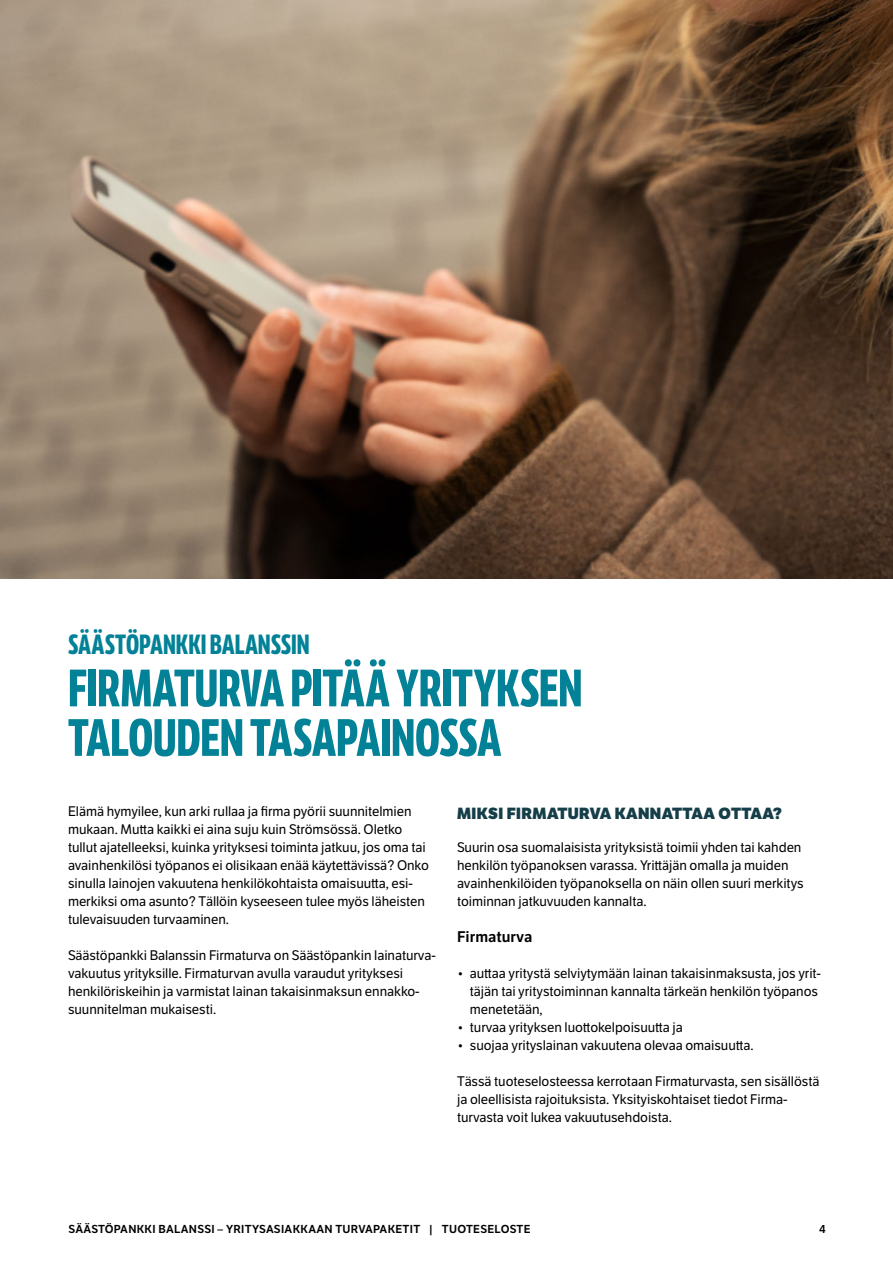
<style>
.page{position:relative;width:893px;height:1263px;background:#fff}
.page>*{position:absolute;margin:0;border:0;box-sizing:border-box;transform-origin:0 0}
.H2_-_Otsikko_M{font:700 51px/49.5px "LFT Etica Compressed";letter-spacing:-.005em;color:#038197}
.H2_-_Otsikko_M-2{font:700 27px "LFT Etica Compressed";color:#038197}
.H3_-_Väliotsikko__alaväli___yläväli{font:800 15.75px "LFT Etica";letter-spacing:.025em;color:#153e49}
.H4_-_pikkuotsikko_-_11pt{font:15px "LFT Etica SB";color:#000}
.P_-_Leipäteksti_M__alaväli{font:13.5px/18px "LFT Etica";letter-spacing:-.005em;color:#000}
.t1{font:11.25px "LFT Etica SB";letter-spacing:.025em;color:#000}
</style>
<div class="page">
<img style="left:0;top:0;width:893px;height:579px">
<h2 class="H2_-_Otsikko_M-2" style="left:68px;top:628px;width:243px">SÄÄSTÖPANKKI BALANSSIN</h2>
<h2 class="H2_-_Otsikko_M" style="left:68px;top:664px;width:516px">FIRMATURVA PITÄÄ YRITYKSEN<br>TALOUDEN TASAPAINOSSA</h2>
<p class="P_-_Leipäteksti_M__alaväli" style="left:68px;top:802px;width:362px">Elämä hymyilee, kun arki rullaa ja firma pyörii suunnitelmien mukaan. Mutta kaikki ei aina suju kuin Strömsössä. Oletko tullut ajatelleeksi, kuinka yrityksesi toiminta jatkuu, jos oma tai avainhenkilösi työpanos ei olisikaan enää käytettävissä? Onko sinulla lainojen vakuutena henkilökohtaista omaisuutta, esi&shy;merkiksi oma asunto? Tällöin kyseeseen tulee myös läheisten tulevaisuuden turvaaminen.</p>
<p class="P_-_Leipäteksti_M__alaväli" style="left:68px;top:946px;width:369px">Säästöpankki Balanssin Firmaturva on Säästöpankin lainaturva&shy;vakuutus yrityksille. Firmaturvan avulla varaudut yrityksesi henkilöriskeihin ja varmistat lainan takaisinmaksun ennakko&shy;suunnitelman mukaisesti.</p>
<h3 class="H3_-_Väliotsikko__alaväli___yläväli" style="left:457px;top:803px;width:326px">MIKSI FIRMATURVA KANNATTAA OTTAA?</h3>
<p class="P_-_Leipäteksti_M__alaväli" style="left:457px;top:838px;width:348px">Suurin osa suomalaisista yrityksistä toimii yhden tai kahden henkilön työpanoksen varassa. Yrittäjän omalla ja muiden avainhenkilöiden työpanoksella on näin ollen suuri merkitys toiminnan jatkuvuuden kannalta.</p>
<h4 class="H4_-_pikkuotsikko_-_11pt" style="left:457px;top:927px;width:77px">Firmaturva</h4>
<p class="P_-_Leipäteksti_M__alaväli" style="left:470px;top:964px;width:353px;text-indent:-13px">• auttaa yritystä selviytymään lainan takaisinmaksusta, jos yrit&shy;täjän tai yritystoiminnan kannalta tärkeän henkilön työpanos menetetään,</p>
<p class="P_-_Leipäteksti_M__alaväli" style="left:457px;top:1018px;width:227px">• turvaa yrityksen luottokelpoisuutta ja</p>
<p class="P_-_Leipäteksti_M__alaväli" style="left:457px;top:1036px;width:298px">• suojaa yrityslainan vakuutena olevaa omaisuutta.</p>
<p class="P_-_Leipäteksti_M__alaväli" style="left:457px;top:1072px;width:364px">Tässä tuoteselosteessa kerrotaan Firmaturvasta, sen sisällöstä ja oleellisista rajoituksista. Yksityiskohtaiset tiedot Firma&shy;turvasta voit lukea vakuutusehdoista.</p>
<p class="t1" style="left:68px;top:1222px;width:464px">SÄÄSTÖPANKKI BALANSSI – YRITYSASIAKKAAN TURVAPAKETIT | TUOTESELOSTE</p>
<p class="t1" style="left:819px;top:1222px;width:8px">4</p>
</div>
